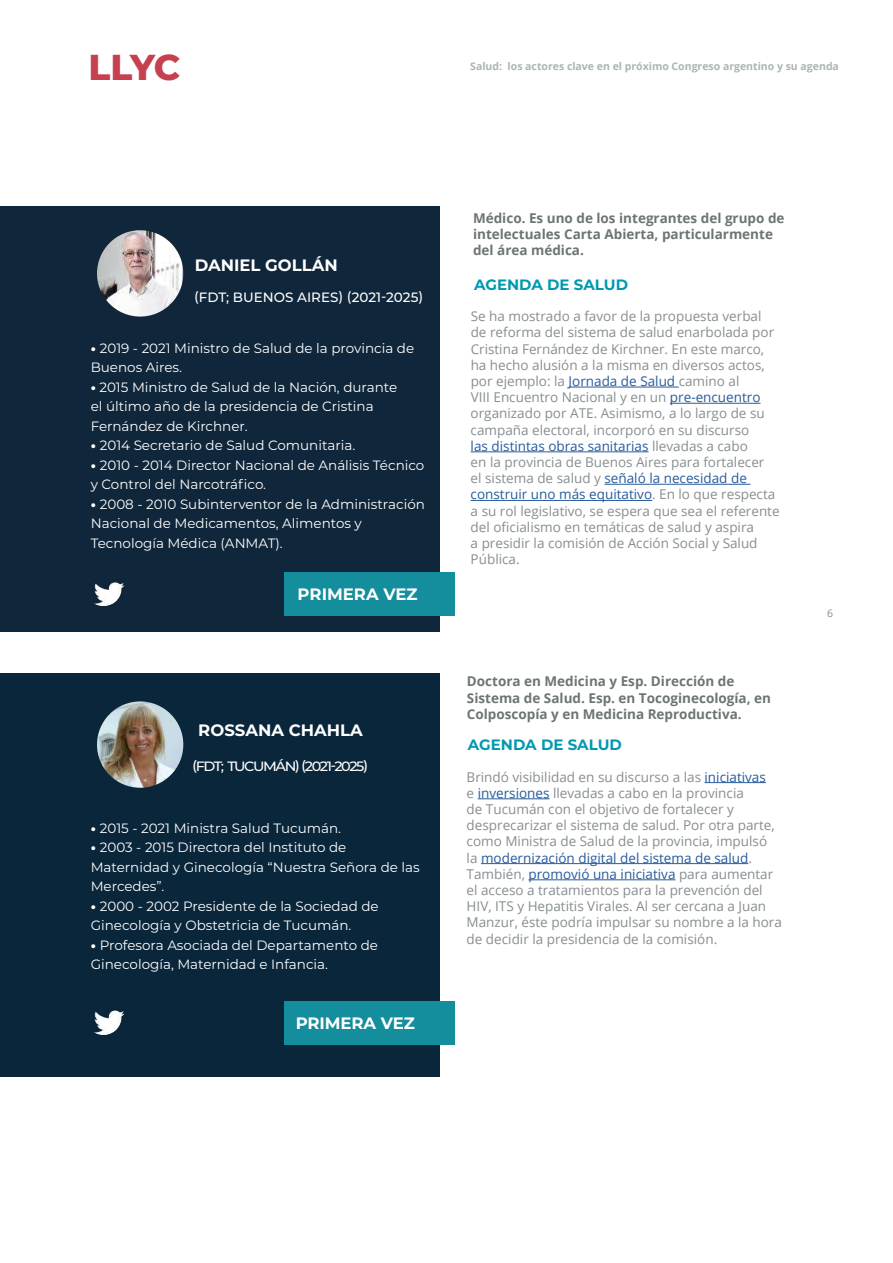
<style>
.page{position:relative;width:893px;height:1263px;background:#fff}
.page>*{position:absolute;margin:0;border:0;box-sizing:border-box;transform-origin:0 0}
.t1{font:800 36px "Montserrat";color:#c64050}
.t2{font:700 16.5px "Montserrat";color:#fff}
.t3{font:700 15px "Montserrat";color:#0099b0}
.t4{font:13.5px/16.2px "Open Sans";color:#878e90}
.t5{font:13.5px/19.5px "Montserrat";color:#fff}
.t6{font:700 13.5px/16.2px "Open Sans";color:#6d7475}
.t7{font:500 13.5px "Montserrat";letter-spacing:-.005em;color:#fff}
.t8{font:500 13.5px "Montserrat";letter-spacing:-.1em;color:#fff;scale:1.07 1}
.t9{font:700 10.5px "Open Sans";color:#acb4b6}
.t10{font:10.5px "Open Sans";color:#878e90}
.s1{font-weight:800}
.s2{color:#275b9b}
</style>
<div class="page">
<div style="left:0;top:673px;width:439px;height:403px;background:#0a263b"></div>
<hr style="left:705px;top:782px;width:61px;height:1px;background:#275b9b">
<hr style="left:478px;top:798px;width:72px;height:1px;background:#275b9b">
<hr style="left:481px;top:863px;width:267px;height:1px;background:#275b9b">
<hr style="left:528px;top:879px;width:147px;height:1px;background:#275b9b">
<div style="left:0;top:206px;width:439px;height:425px;background:#10263a"></div>
<hr style="left:569px;top:387px;width:110px;height:1px;background:#275b9b">
<hr style="left:670px;top:403px;width:90px;height:1px;background:#275b9b">
<hr style="left:471px;top:451px;width:178px;height:1px;background:#275b9b">
<hr style="left:604px;top:484px;width:146px;height:1px;background:#275b9b">
<hr style="left:471px;top:500px;width:181px;height:1px;background:#275b9b">
<img style="left:97px;top:230px;width:86px;height:87px;border-radius:43px">
<img style="left:97px;top:701px;width:86px;height:87px;border-radius:43px">
<img style="left:94px;top:582px;width:30px;height:24px">
<img style="left:94px;top:1010px;width:30px;height:26px">
<div style="left:285px;top:572px;width:170px;height:44px;background:#148d9c"></div>
<div style="left:285px;top:1001px;width:170px;height:44px;background:#148d9c"></div>
<h1 class="t1" style="left:89px;top:40px;width:93px">LLYC</h1>
<p class="t9" style="left:470px;top:58px;width:370px">Salud: los actores clave en el próximo Congreso argentino y su agenda</p>
<p class="t2" style="left:195px;top:253px;width:145px">DANIEL GOLLÁN</p>
<p class="t7" style="left:194px;top:288px;width:231px">(FDT; BUENOS AIRES) (2021-2025)</p>
<p class="t5" style="left:91px;top:338px;width:325px"><span class="s1">•</span> 2019 - 2021 Ministro de Salud de la provincia de<br>Buenos Aires.</p>
<p class="t5" style="left:91px;top:377px;width:308px"><span class="s1">•</span> 2015 Ministro de Salud de la Nación, durante el último año de la presidencia de Cristina<br>Fernández de Kirchner.</p>
<p class="t5" style="left:91px;top:435px;width:266px"><span class="s1">•</span> 2014 Secretario de Salud Comunitaria.</p>
<p class="t5" style="left:91px;top:455px;width:335px"><span class="s1">•</span> 2010 - 2014 Director Nacional de Análisis Técnico y Control del Narcotráfico.</p>
<p class="t5" style="left:91px;top:494px;width:336px"><span class="s1">•</span> 2008 - 2010 Subinterventor de la Administración<br>Nacional de Medicamentos, Alimentos y<br>Tecnología Médica (ANMAT).</p>
<p class="t2" style="left:298px;top:582px;width:121px">PRIMERA VEZ</p>
<p class="t2" style="left:198px;top:718px;width:166px">ROSSANA CHAHLA</p>
<p class="t8" style="left:192px;top:756px;width:166px">(FDT; TUCUMÁN) (2021-2025)</p>
<p class="t5" style="left:91px;top:818px;width:252px"><span class="s1">•</span> 2015 - 2021 Ministra Salud Tucumán.</p>
<p class="t5" style="left:91px;top:837px;width:330px"><span class="s1">•</span> 2003 - 2015 Directora del Instituto de<br>Maternidad y Ginecología “Nuestra Señora de las<br>Mercedes”.</p>
<p class="t5" style="left:91px;top:896px;width:290px"><span class="s1">•</span> 2000 - 2002 Presidente de la Sociedad de<br>Ginecología y Obstetricia de Tucumán.</p>
<p class="t5" style="left:91px;top:935px;width:289px"><span class="s1">•</span> Profesora Asociada del Departamento de<br>Ginecología, Maternidad e Infancia.</p>
<p class="t2" style="left:296px;top:1011px;width:121px">PRIMERA VEZ</p>
<p class="t6" style="left:473px;top:209px;width:313px">Médico. Es uno de los integrantes del grupo de intelectuales Carta Abierta, particularmente del área médica.</p>
<p class="t3" style="left:474px;top:274px;width:155px">AGENDA DE SALUD</p>
<p class="t4" style="left:471px;top:308px;width:310px">Se ha mostrado a favor de la propuesta verbal de reforma del sistema de salud enarbolada por Cristina Fernández de Kirchner. En este marco, ha hecho alusión a la misma en diversos actos, por ejemplo: la <span class="s2">Jornada de Salud</span> camino al<br>VIII Encuentro Nacional y en un <span class="s2">pre-encuentro </span>organizado por ATE. Asimismo, a lo largo de su campaña electoral, incorporó en su discurso<br><span class="s2">las distintas obras sanitarias</span> llevadas a cabo<br>en la provincia de Buenos Aires para fortalecer<br>el sistema de salud y <span class="s2">señaló la necesidad de construir uno más equitativo</span>. En lo que respecta a su rol legislativo, se espera que sea el referente del oficialismo en temáticas de salud y aspira<br>a presidir la comisión de Acción Social y Salud Pública.</p>
<p class="t6" style="left:467px;top:673px;width:306px">Doctora en Medicina y Esp. Dirección de<br>Sistema de Salud. Esp. en Tocoginecología, en<br>Colposcopía y en Medicina Reproductiva.</p>
<p class="t3" style="left:468px;top:734px;width:155px">AGENDA DE SALUD</p>
<p class="t4" style="left:467px;top:768px;width:317px">Brindó visibilidad en su discurso a las <span class="s2">iniciativas<br></span>e <span class="s2">inversiones</span> llevadas a cabo en la provincia<br>de Tucumán con el objetivo de fortalecer y desprecarizar el sistema de salud. Por otra parte, como Ministra de Salud de la provincia, impulsó<br>la <span class="s2">modernización digital del sistema de salud</span>.<br>También, <span class="s2">promovió una iniciativa</span> para aumentar el acceso a tratamientos para la prevención del HIV, ITS y Hepatitis Virales. Al ser cercana a Juan Manzur, éste podría impulsar su nombre a la hora de decidir la presidencia de la comisión.</p>
<p class="t10" style="left:827px;top:606px;width:8px">6</p>
</div>
